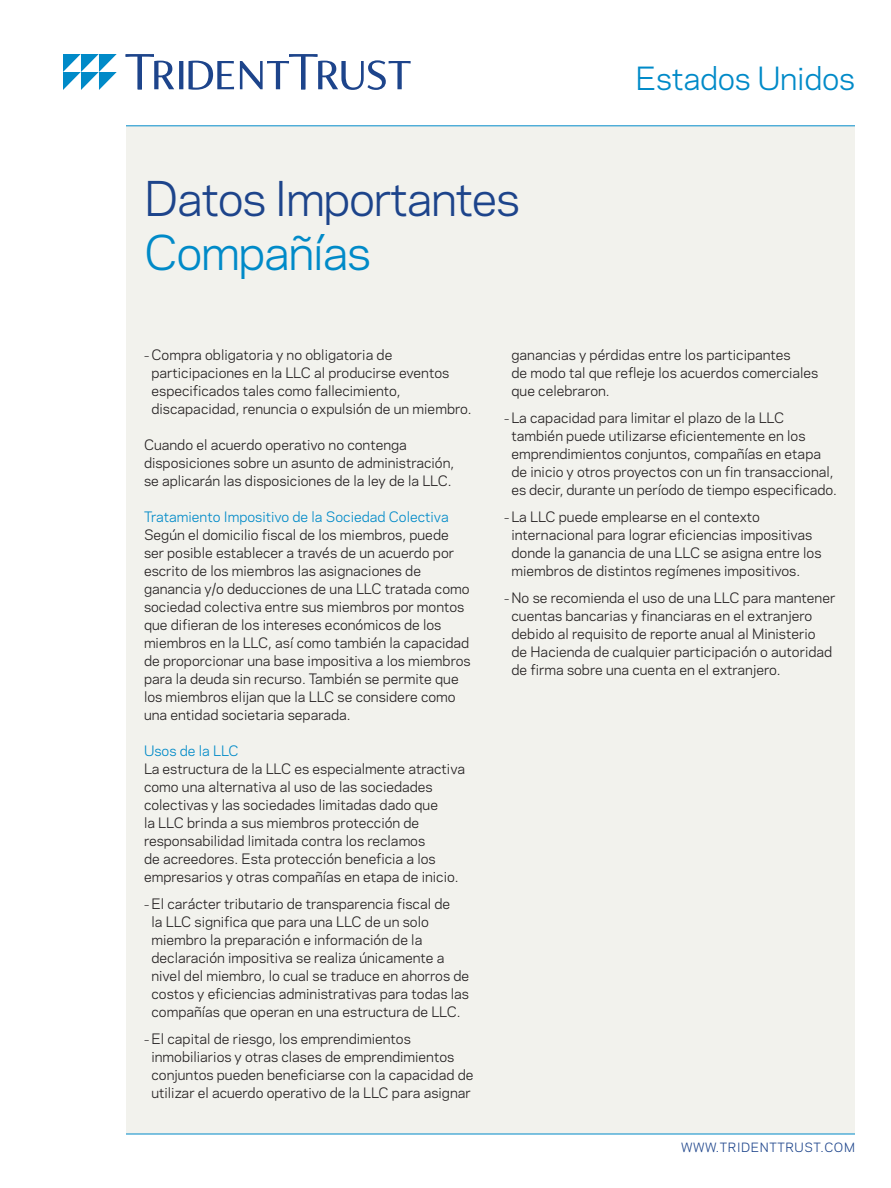
<style>
.page{position:relative;width:891px;height:1188px;background:#fff}
.page>*{position:absolute;margin:0;border:0;box-sizing:border-box;transform-origin:0 0}
.t1{font:45px "Polaris";letter-spacing:-.03em;color:#1d448b}
.t2{font:45px "Polaris";letter-spacing:-.03em;color:#008ac8}
.t3{font:30px "Polaris";letter-spacing:-.01em;color:#008ac8}
._1st_Paragraph{font:13.5px/18px "Polaris";color:#231f20}
.Head_2{font:13.5px "Polaris";color:#008ac8}
.t4{font:12px "Polaris";letter-spacing:.05em;color:#1d448b}
.s1{font-size:10.5px}
</style>
<div class="page">
<div style="left:126px;top:126px;width:729px;height:1008px;background:#f2f2ed"></div>
<hr style="left:126px;top:1134px;width:729px;height:1px;background:#008ac8">
<hr style="left:126px;top:126px;width:729px;height:1px;background:#008ac8">
<svg style="left:126px;top:54px;width:285px;height:36px"></svg>
<svg style="left:63px;top:54px;width:54px;height:36px"></svg>
<h1 class="t1" style="left:144px;top:165px;width:378px">Datos Importantes</h1>
<h1 class="t2" style="left:144px;top:219px;width:228px">Compañías</h1>
<h2 class="t3" style="left:636px;top:56px;width:221px">Estados Unidos</h2>
<p class="_1st_Paragraph" style="left:152px;top:345px;width:322px;text-indent:-8px"><span class="s1">–</span> Compra obligatoria y no obligatoria de participaciones en la LLC al producirse eventos especificados tales como fallecimiento, discapacidad, renuncia o expulsión de un miembro.</p>
<p class="_1st_Paragraph" style="left:144px;top:435px;width:312px">Cuando el acuerdo operativo no contenga disposiciones sobre un asunto de administración, se aplicarán las disposiciones de la ley de la LLC.</p>
<p class="Head_2" style="left:144px;top:507px;width:306px">Tratamiento Impositivo de la Sociedad Colectiva</p>
<p class="_1st_Paragraph" style="left:144px;top:525px;width:328px">Según el domicilio fiscal de los miembros, puede ser posible establecer a través de un acuerdo por escrito de los miembros las asignaciones de ganancia y/o deducciones de una LLC tratada como sociedad colectiva entre sus miembros por montos que difieran de los intereses económicos de los miembros en la LLC, así como también la capacidad de proporcionar una base impositiva a los miembros para la deuda sin recurso. También se permite que los miembros elijan que la LLC se considere como una entidad societaria separada.</p>
<p class="Head_2" style="left:144px;top:741px;width:96px">Usos de la LLC</p>
<p class="_1st_Paragraph" style="left:144px;top:759px;width:323px">La estructura de la LLC es especialmente atractiva como una alternativa al uso de las sociedades colectivas y las sociedades limitadas dado que<br>la LLC brinda a sus miembros protección de responsabilidad limitada contra los reclamos<br>de acreedores. Esta protección beneficia a los empresarios y otras compañías en etapa de inicio.</p>
<p class="_1st_Paragraph" style="left:152px;top:894px;width:319px;text-indent:-8px"><span class="s1">–</span> El carácter tributario de transparencia fiscal de<br>la LLC significa que para una LLC de un solo miembro la preparación e información de la declaración impositiva se realiza únicamente a nivel del miembro, lo cual se traduce en ahorros de costos y eficiencias administrativas para todas las compañías que operan en una estructura de LLC.</p>
<p class="_1st_Paragraph" style="left:152px;top:1029px;width:323px;text-indent:-8px"><span class="s1">–</span> El capital de riesgo, los emprendimientos inmobiliarios y otras clases de emprendimientos conjuntos pueden beneficiarse con la capacidad de utilizar el acuerdo operativo de la LLC para asignar</p>
<p class="_1st_Paragraph" style="left:512px;top:345px;width:308px">ganancias y pérdidas entre los participantes<br>de modo tal que refleje los acuerdos comerciales que celebraron.</p>
<p class="_1st_Paragraph" style="left:512px;top:408px;width:327px;text-indent:-8px"><span class="s1">–</span> La capacidad para limitar el plazo de la LLC también puede utilizarse eficientemente en los emprendimientos conjuntos, compañías en etapa de inicio y otros proyectos con un fin transaccional, es decir, durante un período de tiempo especificado.</p>
<p class="_1st_Paragraph" style="left:512px;top:507px;width:312px;text-indent:-8px"><span class="s1">–</span> La LLC puede emplearse en el contexto internacional para lograr eficiencias impositivas donde la ganancia de una LLC se asigna entre los miembros de distintos regímenes impositivos.</p>
<p class="_1st_Paragraph" style="left:512px;top:588px;width:325px;text-indent:-8px"><span class="s1">–</span> No se recomienda el uso de una LLC para mantener cuentas bancarias y financiaras en el extranjero debido al requisito de reporte anual al Ministerio<br>de Hacienda de cualquier participación o autoridad de firma sobre una cuenta en el extranjero.</p>
<p class="t4" style="left:681px;top:1138px;width:175px">WWW.TRIDENTTRUST.COM</p>
</div>
